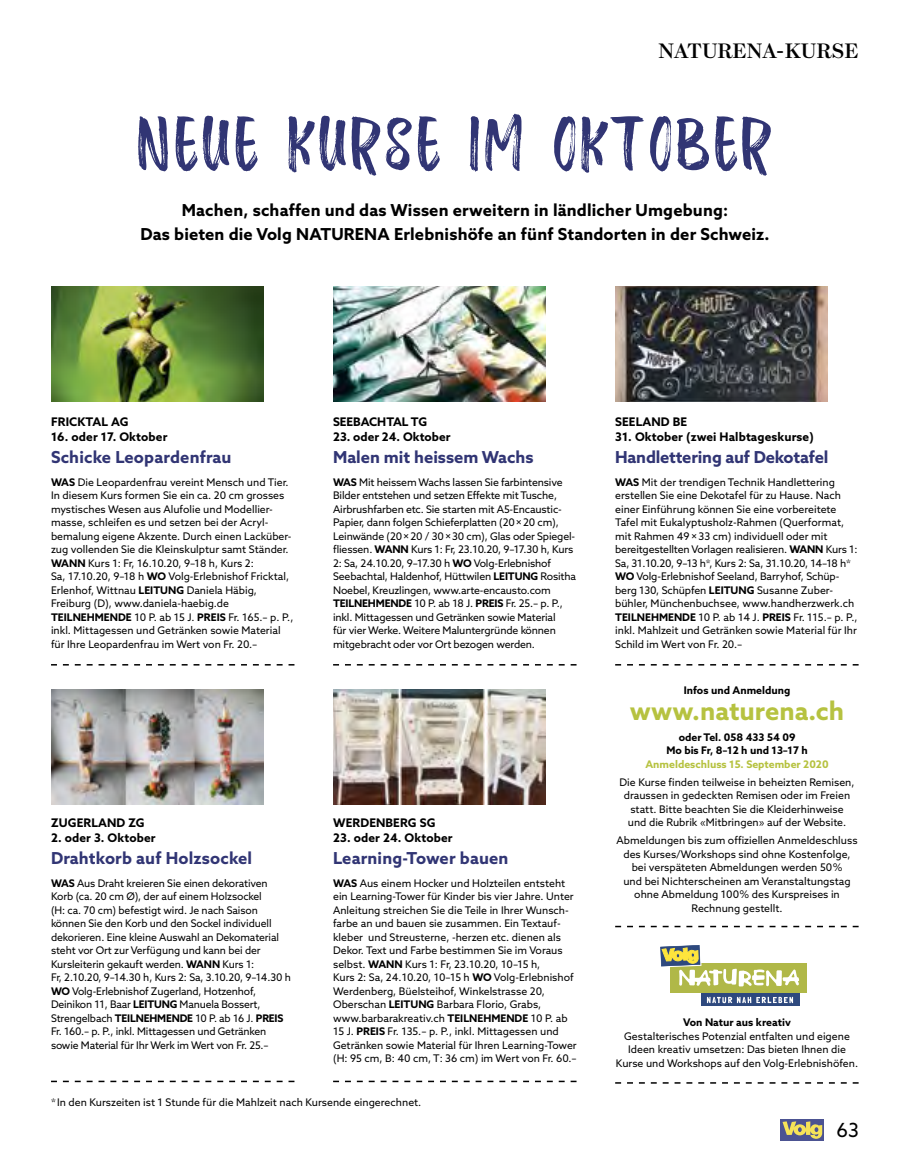
<style>
.page{position:relative;width:910px;height:1170px;background:#fff}
.page>*{position:absolute;margin:0;border:0;box-sizing:border-box;transform-origin:0 0}
.t1{font:69px "Ragtime Marker";letter-spacing:.07em;color:#313574}
.t2{font:700 25.5px "Azo Sans";color:#b6c240}
.t3{font:600 21px "Escrow";letter-spacing:-.005em;color:#000}
.t4{font:19.5px "Azo Sans";color:#000}
.t5{font:700 16.5px/24px "Azo Sans";letter-spacing:.01em;color:#000;text-align:center}
.t6{font:700 16.5px "Azo Sans";color:#313574}
.t7{font:700 11.85px "Azo Sans";letter-spacing:.01em;color:#000}
.t8{font:10.5px/13.5px "Azo Sans";color:#000}
.t9{font:700 10.5px/13.5px "Azo Sans";color:#000;text-align:center}
.t10{font:700 10.5px "Azo Sans";color:#b6c240}
.s1{font-weight:700}
</style>
<div class="page">
<img style="left:51px;top:286px;width:213px;height:115px">
<img style="left:333px;top:286px;width:213px;height:115px">
<img style="left:51px;top:689px;width:213px;height:115px">
<img style="left:333px;top:689px;width:213px;height:115px">
<img style="left:615px;top:286px;width:213px;height:115px">
<div style="left:701px;top:993px;width:98px;height:13px;background:#2e497e"></div>
<svg style="left:707px;top:996px;width:86px;height:7px"></svg>
<div style="left:671px;top:962px;width:136px;height:30px;background:#b0b848"></div>
<svg style="left:660px;top:945px;width:139px;height:41px"></svg>
<svg style="left:51px;top:664px;width:243px;height:1px"></svg>
<svg style="left:333px;top:664px;width:243px;height:1px"></svg>
<svg style="left:615px;top:664px;width:244px;height:1px"></svg>
<svg style="left:615px;top:1082px;width:244px;height:1px"></svg>
<svg style="left:51px;top:1080px;width:243px;height:2px"></svg>
<svg style="left:333px;top:1080px;width:243px;height:2px"></svg>
<svg style="left:615px;top:925px;width:244px;height:2px"></svg>
<div style="left:781px;top:1118px;width:43px;height:22px;background:#4c5392"></div>
<svg style="left:782px;top:1121px;width:40px;height:17px"></svg>
<h3 class="t3" style="left:659px;top:38px;width:202px">NATURENA-KURSE</h3>
<h1 class="t1" style="left:138px;top:107px;width:636px">NEUE KURSE IM OKTOBER</h1>
<h3 class="t5" style="left:140px;top:198px;width:631px">Machen, schaffen und das Wissen erweitern in ländlicher Umgebung:<br>Das bieten die Volg NATURENA Erlebnishöfe an fünf Standorten in der Schweiz.</h3>
<p class="t7" style="left:51px;top:413px;width:79px">FRICKTAL AG</p>
<p class="t7" style="left:51px;top:428px;width:118px">16. oder 17. Oktober</p>
<h3 class="t6" style="left:51px;top:446px;width:182px">Schicke Leopardenfrau</h3>
<p class="t8" style="left:51px;top:475px;width:244px"><span class="s1">WAS</span> Die Leopardenfrau vereint Mensch und Tier.<br>In diesem Kurs formen Sie ein ca. 20 cm grosses mystisches Wesen aus Alufolie und Modellier&shy;masse, schleifen es und setzen bei der Acryl&shy;bemalung eigene Akzente. Durch einen Lacküber&shy;zug vollenden Sie die Kleinskulptur samt Ständer.<br><span class="s1">WANN</span> Kurs 1: Fr, 16.10.20, 9–18 h, Kurs 2:<br>Sa, 17.10.20, 9–18 h <span class="s1">WO</span> Volg-Erlebnishof Fricktal, Erlenhof, Wittnau <span class="s1">LEITUNG</span> Daniela Häbig, Freiburg (D), www.daniela-haebig.de <span class="s1">TEILNEHMENDE</span> 10 P. ab 15 J. <span class="s1">PREIS</span> Fr. 165.– p. P., inkl. Mittagessen und Getränken sowie Material für Ihre Leopardenfrau im Wert von Fr. 20.–</p>
<p class="t7" style="left:333px;top:413px;width:96px">SEEBACHTAL TG</p>
<p class="t7" style="left:333px;top:428px;width:119px">23. oder 24. Oktober</p>
<h3 class="t6" style="left:333px;top:446px;width:202px">Malen mit heissem Wachs</h3>
<p class="t8" style="left:333px;top:475px;width:244px"><span class="s1">WAS</span> Mit heissem Wachs lassen Sie farbintensive Bilder entstehen und setzen Effekte mit Tusche, Airbrushfarben etc. Sie starten mit A5-Encaustic-- Papier, dann folgen Schieferplatten (20×20 cm), Leinwände (20×20 / 30×30 cm), Glas oder Spiegel&shy;fliessen. <span class="s1">WANN</span> Kurs 1: Fr, 23.10.20, 9–17.30 h, Kurs 2: Sa, 24.10.20, 9–17.30 h <span class="s1">WO</span> Volg-Erlebnishof Seebachtal, Haldenhof, Hüttwilen <span class="s1">LEITUNG</span> Rositha Noebel, Kreuzlingen, www.arte-encausto.com <span class="s1">TEILNEHMENDE</span> 10 P. ab 18 J. <span class="s1">PREIS</span> Fr. 25.– p. P., inkl. Mittagessen und Getränken sowie Material<br>für vier Werke. Weitere Maluntergründe können mitgebracht oder vor Ort bezogen werden.</p>
<p class="t7" style="left:51px;top:814px;width:95px">ZUGERLAND ZG</p>
<p class="t7" style="left:51px;top:829px;width:106px">2. oder 3. Oktober</p>
<h3 class="t6" style="left:51px;top:847px;width:203px">Drahtkorb auf Holzsockel</h3>
<p class="t8" style="left:51px;top:876px;width:241px"><span class="s1">WAS</span> Aus Draht kreieren Sie einen dekorativen Korb (ca. 20 cm Ø), der auf einem Holzsockel<br>(H: ca. 70 cm) befestigt wird. Je nach Saison können Sie den Korb und den Sockel individuell dekorieren. Eine kleine Auswahl an Dekomaterial steht vor Ort zur Verfügung und kann bei der Kursleiterin gekauft werden. <span class="s1">WANN</span> Kurs 1:<br>Fr, 2.10.20, 9–14.30 h, Kurs 2: Sa, 3.10.20, 9–14.30 h <span class="s1">WO</span> Volg-Erlebnishof Zugerland, Hotzenhof, Deinikon 11, Baar <span class="s1">LEITUNG</span> Manuela Bossert, Strengelbach <span class="s1">TEILNEHMENDE</span> 10 P. ab 16 J. <span class="s1">PREIS </span>Fr. 160.– p. P., inkl. Mittagessen und Getränken sowie Material für Ihr Werk im Wert von Fr. 25.–</p>
<p class="t7" style="left:333px;top:814px;width:104px">WERDENBERG SG</p>
<p class="t7" style="left:333px;top:829px;width:121px">23. oder 24. Oktober</p>
<h3 class="t6" style="left:333px;top:847px;width:177px">Learning-Tower bauen</h3>
<p class="t8" style="left:333px;top:876px;width:245px"><span class="s1">WAS</span> Aus einem Hocker und Holzteilen entsteht ein Learning-Tower für Kinder bis vier Jahre. Unter Anleitung streichen Sie die Teile in Ihrer Wunsch&shy;farbe an und bauen sie zusammen. Ein Textauf&shy;kleber und Streusterne, -herzen etc. dienen als Dekor. Text und Farbe bestimmen Sie im Voraus selbst. <span class="s1">WANN</span> Kurs 1: Fr, 23.10.20, 10–15 h,<br>Kurs 2: Sa, 24.10.20, 10–15 h <span class="s1">WO</span> Volg-Erlebnishof Werdenberg, Büelsteihof, Winkelstrasse 20, Oberschan <span class="s1">LEITUNG</span> Barbara Florio, Grabs, www.barbarakreativ.ch <span class="s1">TEILNEHMENDE</span> 10 P. ab 15 J. <span class="s1">PREIS</span> Fr. 135.– p. P., inkl. Mittagessen und Getränken sowie Material für Ihren Learning-Tower (H: 95 cm, B: 40 cm, T: 36 cm) im Wert von Fr. 60.–</p>
<p class="t8" style="left:51px;top:1094px;width:372px">* In den Kurszeiten ist 1 Stunde für die Mahlzeit nach Kursende eingerechnet.</p>
<p class="t7" style="left:615px;top:413px;width:73px">SEELAND BE</p>
<p class="t7" style="left:615px;top:428px;width:200px">31. Oktober (zwei Halbtageskurse)</p>
<h3 class="t6" style="left:615px;top:446px;width:215px">Handlettering auf Dekotafel</h3>
<p class="t8" style="left:615px;top:475px;width:244px"><span class="s1">WAS</span> Mit der trendigen Technik Handlettering erstellen Sie eine Dekotafel für zu Hause. Nach einer Einführung können Sie eine vorbereitete Tafel mit Eukalyptusholz-Rahmen (Querformat, mit Rahmen 49×33 cm) individuell oder mit bereitgestellten Vorlagen realisieren. <span class="s1">WANN</span> Kurs 1:<br>Sa, 31.10.20, 9–13 h*, Kurs 2: Sa, 31.10.20, 14–18 h* <span class="s1">WO</span> Volg-Erlebnishof Seeland, Barryhof, Schüp&shy;berg 130, Schüpfen <span class="s1">LEITUNG</span> Susanne Zuber&shy;bühler, Münchenbuchsee, www.handherzwerk.ch <span class="s1">TEILNEHMENDE</span> 10 P. ab 14 J. <span class="s1">PREIS</span> Fr. 115.– p. P., inkl. Mahlzeit und Getränken sowie Material für Ihr Schild im Wert von Fr. 20.–</p>
<p class="t9" style="left:684px;top:683px;width:108px">Infos und Anmeldung</p>
<h2 class="t2" style="left:630px;top:693px;width:216px">www.naturena.ch</h2>
<p class="t9" style="left:666px;top:730px;width:143px">oder Tel. 058 433 54 09<br>Mo bis Fr, 8–12 h und 13–17 h</p>
<p class="t10" style="left:645px;top:757px;width:185px">Anmeldeschluss 15. September 2020</p>
<p class="t8" style="left:620px;top:775px;width:236px;text-align:center">Die Kurse finden teilweise in beheizten Remisen, draussen in gedeckten Remisen oder im Freien statt. Bitte beachten Sie die Kleiderhinweise<br>und die Rubrik «Mitbringen» auf der Website.</p>
<p class="t8" style="left:617px;top:833px;width:243px;text-align:center">Abmeldungen bis zum offiziellen Anmeldeschluss des Kurses/Workshops sind ohne Kostenfolge, bei verspäteten Abmeldungen werden 50%<br>und bei Nichterscheinen am Veranstaltungstag ohne Abmeldung 100% des Kurspreises in Rechnung gestellt.</p>
<p class="t9" style="left:683px;top:1015px;width:109px">Von Natur aus kreativ</p>
<p class="t8" style="left:616px;top:1029px;width:244px;text-align:center">Gestalterisches Potenzial entfalten und eigene<br>Ideen kreativ umsetzen: Das bieten Ihnen die<br>Kurse und Workshops auf den Volg-Erlebnishöfen.</p>
<h3 class="t4" style="left:836px;top:1117px;width:24px">63</h3>
</div>
